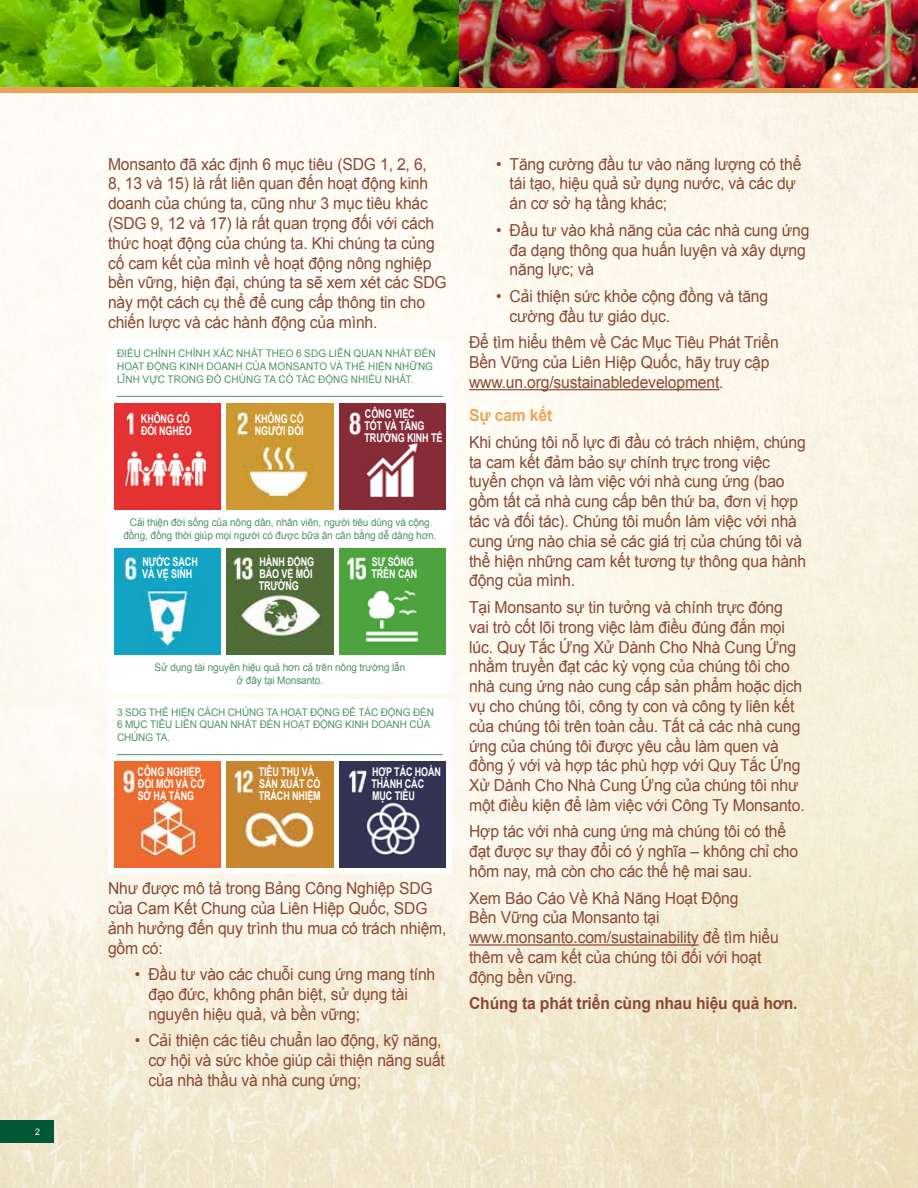
<style>
.page{position:relative;width:918px;height:1188px;background:#fff}
.page>*{position:absolute;margin:0;border:0;box-sizing:border-box;transform-origin:0 0}
.t1{font:16.5px/19.8px "Arial";letter-spacing:-.01em;color:#894933;scale:.95 1}
.t2{font:700 16.5px "Arial";letter-spacing:-.01em;color:#894933;scale:.95 1}
.t3{font:700 16.5px "Arial";letter-spacing:-.01em;color:#eca55d;scale:.95 1}
.t4{font:700 12px/12px "Arial";letter-spacing:-.01em;color:#fff;scale:.75 1}
.t5{font:10.5px/12.6px "Arial";letter-spacing:-.01em;color:#4c9462;text-align:center;scale:.95 1}
.t6{font:10.5px/12.6px "Arial";letter-spacing:.01em;color:#4c9462;scale:.95 1}
.t7{font:9px "Arial";color:#fff}
.s1{color:#7c4c2a}
</style>
<div class="page">
<img style="left:0;top:93px;width:918px;height:1095px">
<div style="left:0;top:1120px;width:54px;height:23px;background:#005837"></div>
<svg style="left:114px;top:347px;width:332px;height:340px"></svg>
<div style="left:108px;top:341px;width:116px;height:6px;background:#fff"></div>
<div style="left:108px;top:347px;width:6px;height:50px;background:#fff"></div>
<div style="left:224px;top:341px;width:112px;height:6px;background:#fff"></div>
<div style="left:336px;top:341px;width:116px;height:6px;background:#fff"></div>
<div style="left:446px;top:347px;width:6px;height:50px;background:#fff"></div>
<div style="left:108px;top:397px;width:116px;height:6px;background:#fff"></div>
<div style="left:108px;top:403px;width:6px;height:107px;background:#fff"></div>
<div style="left:224px;top:397px;width:112px;height:6px;background:#fff"></div>
<div style="left:221px;top:403px;width:6px;height:107px;background:#fff"></div>
<div style="left:336px;top:397px;width:116px;height:6px;background:#fff"></div>
<div style="left:333px;top:403px;width:6px;height:107px;background:#fff"></div>
<div style="left:446px;top:403px;width:6px;height:107px;background:#fff"></div>
<div style="left:108px;top:510px;width:116px;height:6px;background:#fff"></div>
<div style="left:108px;top:516px;width:6px;height:26px;background:#fff"></div>
<div style="left:224px;top:510px;width:112px;height:6px;background:#fff"></div>
<div style="left:336px;top:510px;width:116px;height:6px;background:#fff"></div>
<div style="left:446px;top:516px;width:6px;height:26px;background:#fff"></div>
<div style="left:108px;top:542px;width:116px;height:6px;background:#fff"></div>
<div style="left:108px;top:548px;width:6px;height:107px;background:#fff"></div>
<div style="left:224px;top:542px;width:112px;height:6px;background:#fff"></div>
<div style="left:221px;top:548px;width:6px;height:107px;background:#fff"></div>
<div style="left:336px;top:542px;width:116px;height:6px;background:#fff"></div>
<div style="left:333px;top:548px;width:6px;height:107px;background:#fff"></div>
<div style="left:446px;top:548px;width:6px;height:107px;background:#fff"></div>
<div style="left:108px;top:655px;width:116px;height:6px;background:#fff"></div>
<div style="left:108px;top:661px;width:6px;height:26px;background:#fff"></div>
<div style="left:224px;top:655px;width:112px;height:6px;background:#fff"></div>
<div style="left:336px;top:655px;width:116px;height:6px;background:#fff"></div>
<div style="left:446px;top:661px;width:6px;height:26px;background:#fff"></div>
<div style="left:108px;top:687px;width:116px;height:6px;background:#fff"></div>
<div style="left:224px;top:687px;width:112px;height:6px;background:#fff"></div>
<div style="left:336px;top:687px;width:116px;height:6px;background:#fff"></div>
<hr style="left:117px;top:396px;width:326px;height:1px;background:#4c9462">
<img style="left:114px;top:403px;width:107px;height:107px">
<img style="left:227px;top:403px;width:106px;height:107px">
<img style="left:339px;top:403px;width:107px;height:107px">
<img style="left:114px;top:548px;width:107px;height:107px">
<img style="left:227px;top:548px;width:106px;height:107px">
<img style="left:339px;top:548px;width:107px;height:107px">
<svg style="left:114px;top:705px;width:332px;height:50px"></svg>
<div style="left:108px;top:699px;width:116px;height:6px;background:#fff"></div>
<div style="left:108px;top:705px;width:6px;height:50px;background:#fff"></div>
<div style="left:224px;top:699px;width:112px;height:6px;background:#fff"></div>
<div style="left:336px;top:699px;width:116px;height:6px;background:#fff"></div>
<div style="left:446px;top:705px;width:6px;height:50px;background:#fff"></div>
<div style="left:108px;top:755px;width:116px;height:6px;background:#fff"></div>
<div style="left:108px;top:761px;width:6px;height:107px;background:#fff"></div>
<div style="left:224px;top:755px;width:112px;height:6px;background:#fff"></div>
<div style="left:221px;top:761px;width:6px;height:107px;background:#fff"></div>
<div style="left:336px;top:755px;width:116px;height:6px;background:#fff"></div>
<div style="left:333px;top:761px;width:6px;height:107px;background:#fff"></div>
<div style="left:446px;top:761px;width:6px;height:107px;background:#fff"></div>
<div style="left:108px;top:868px;width:116px;height:6px;background:#fff"></div>
<div style="left:224px;top:868px;width:112px;height:6px;background:#fff"></div>
<div style="left:336px;top:868px;width:116px;height:6px;background:#fff"></div>
<hr style="left:117px;top:754px;width:326px;height:1px;background:#4c9462">
<img style="left:114px;top:761px;width:107px;height:107px">
<img style="left:227px;top:761px;width:106px;height:107px">
<img style="left:339px;top:761px;width:107px;height:107px">
<hr style="left:469px;top:389px;width:250px;height:1px;background:#894933">
<hr style="left:469px;top:944px;width:230px;height:2px;background:#894933">
<div style="left:0;top:81px;width:918px;height:12px;background:#e9a056"></div>
<img style="left:0;top:0;width:918px;height:88px">
<p class="t7" style="left:35px;top:1125px;width:7px">2</p>
<p class="t1" style="left:108px;top:154px;width:358px">Monsanto đã xác định 6 mục tiêu (SDG 1, 2, 6,<br>8, 13 và 15) là rất liên quan đến hoạt động kinh doanh của chúng ta, cũng như 3 mục tiêu khác (SDG 9, 12 và 17) là rất quan trọng đối với cách thức hoạt động của chúng ta. Khi chúng ta củng cố cam kết của mình về hoạt động nông nghiệp bền vững, hiện đại, chúng ta sẽ xem xét các SDG này một cách cụ thể để cung cấp thông tin cho chiến lược và các hành động của mình.</p>
<p class="t6" style="left:117px;top:347px;width:337px">ĐIỀU CHỈNH CHÍNH XÁC NHẤT THEO 6 SDG LIÊN QUAN NHẤT ĐẾN<br>HOẠT ĐỘNG KINH DOANH CỦA MONSANTO VÀ THỂ HIỆN NHỮNG<br>LĨNH VỰC TRONG ĐÓ CHÚNG TA CÓ TÁC ĐỘNG NHIỀU NHẤT.</p>
<p class="t4" style="left:141px;top:413px;width:69px">KHÔNG CÓ<br>ĐÓI NGHÈO</p>
<p class="t4" style="left:255px;top:413px;width:67px">KHÔNG CÓ<br>NGƯỜI ĐÓI</p>
<p class="t4" style="left:365px;top:408px;width:105px">CÔNG VIỆC<br>TỐT VÀ TĂNG<br>TRƯỞNG KINH TẾ</p>
<p class="t5" style="left:123px;top:516px;width:331px">Cải thiện đời sống của nông dân, nhân viên, người tiêu dùng và cộng đồng, đồng thời giúp mọi người có được bữa ăn cân bằng dễ dàng hơn.</p>
<p class="t4" style="left:142px;top:556px;width:76px">NƯỚC SẠCH<br>VÀ VỆ SINH</p>
<p class="t4" style="left:259px;top:556px;width:75px">HÀNH ĐỘNG<br>BẢO VỆ MÔI<br>TRƯỜNG</p>
<p class="t4" style="left:371px;top:556px;width:63px">SỰ SỐNG<br>TRÊN CẠN</p>
<p class="t5" style="left:155px;top:661px;width:265px">Sử dụng tài nguyên hiệu quả hơn cả trên nông trường lẫn ở đây tại Monsanto.</p>
<p class="t5" style="left:117px;top:706px;width:335px;text-align:left">3 SDG THỂ HIỆN CÁCH CHÚNG TA HOẠT ĐỘNG ĐỂ TÁC ĐỘNG ĐẾN<br>6 MỤC TIÊU LIÊN QUAN NHẤT ĐẾN HOẠT ĐỘNG KINH DOANH CỦA<br>CHÚNG TA.</p>
<p class="t4" style="left:138px;top:767px;width:91px">CÔNG NGHIỆP,<br>ĐỔI MỚI VÀ CƠ<br>SỞ HẠ TẦNG</p>
<p class="t4" style="left:259px;top:767px;width:84px">TIÊU THỤ VÀ<br>SẢN XUẤT CÓ<br>TRÁCH NHIỆM</p>
<p class="t4" style="left:371px;top:767px;width:94px">HỢP TÁC HOÀN<br>THÀNH CÁC<br>MỤC TIÊU</p>
<p class="t1" style="left:108px;top:879px;width:358px">Như được mô tả trong Bảng Công Nghiệp SDG của Cam Kết Chung của Liên Hiệp Quốc, SDG ảnh hưởng đến quy trình thu mua có trách nhiệm, gồm có:</p>
<p class="t1" style="left:148px;top:965px;width:303px;text-indent:-13px"><span class="s1">•</span> Đầu tư vào các chuỗi cung ứng mang tính đạo đức, không phân biệt, sử dụng tài nguyên hiệu quả, và bền vững;</p>
<p class="t1" style="left:148px;top:1031px;width:314px;text-indent:-13px">• Cải thiện các tiêu chuẩn lao động, kỹ năng, cơ hội và sức khỏe giúp cải thiện năng suất của nhà thầu và nhà cung ứng;</p>
<p class="t1" style="left:510px;top:154px;width:309px;text-indent:-13px">• Tăng cường đầu tư vào năng lượng có thể tái tạo, hiệu quả sử dụng nước, và các dự án cơ sở hạ tầng khác;</p>
<p class="t1" style="left:510px;top:220px;width:317px;text-indent:-13px">• Đầu tư vào khả năng của các nhà cung ứng đa dạng thông qua huấn luyện và xây dựng năng lực; và</p>
<p class="t1" style="left:510px;top:286px;width:274px;text-indent:-13px">• Cải thiện sức khỏe cộng đồng và tăng cường đầu tư giáo dục.</p>
<p class="t1" style="left:469px;top:333px;width:327px">Để tìm hiểu thêm về Các Mục Tiêu Phát Triển<br>Bền Vững của Liên Hiệp Quốc, hãy truy cập www.un.org/sustainabledevelopment.</p>
<p class="t3" style="left:469px;top:404px;width:89px">Sự cam kết</p>
<p class="t1" style="left:469px;top:432px;width:356px">Khi chúng tôi nỗ lực đi đầu có trách nhiệm, chúng ta cam kết đảm bảo sự chính trực trong việc tuyển chọn và làm việc với nhà cung ứng (bao gồm tất cả nhà cung cấp bên thứ ba, đơn vị hợp tác và đối tác). Chúng tôi muốn làm việc với nhà cung ứng nào chia sẻ các giá trị của chúng tôi và thể hiện những cam kết tương tự thông qua hành động của mình.</p>
<p class="t1" style="left:469px;top:597px;width:355px">Tại Monsanto sự tin tưởng và chính trực đóng vai trò cốt lõi trong việc làm điều đúng đắn mọi lúc. Quy Tắc Ứng Xử Dành Cho Nhà Cung Ứng nhằm truyền đạt các kỳ vọng của chúng tôi cho nhà cung ứng nào cung cấp sản phẩm hoặc dịch vụ cho chúng tôi, công ty con và công ty liên kết của chúng tôi trên toàn cầu. Tất cả các nhà cung ứng của chúng tôi được yêu cầu làm quen và đồng ý với và hợp tác phù hợp với Quy Tắc Ứng Xử Dành Cho Nhà Cung Ứng của chúng tôi như một điều kiện để làm việc với Công Ty Monsanto.</p>
<p class="t1" style="left:469px;top:822px;width:348px">Hợp tác với nhà cung ứng mà chúng tôi có thể đạt được sự thay đổi có ý nghĩa – không chỉ cho hôm nay, mà còn cho các thế hệ mai sau.</p>
<p class="t1" style="left:469px;top:888px;width:327px">Xem Báo Cáo Về Khả Năng Hoạt Động<br>Bền Vững của Monsanto tại www.monsanto.com/sustainability để tìm hiểu thêm về cam kết của chúng tôi đối với hoạt động bền vững.</p>
<p class="t2" style="left:469px;top:993px;width:347px">Chúng ta phát triển cùng nhau hiệu quả hơn.</p>
</div>
